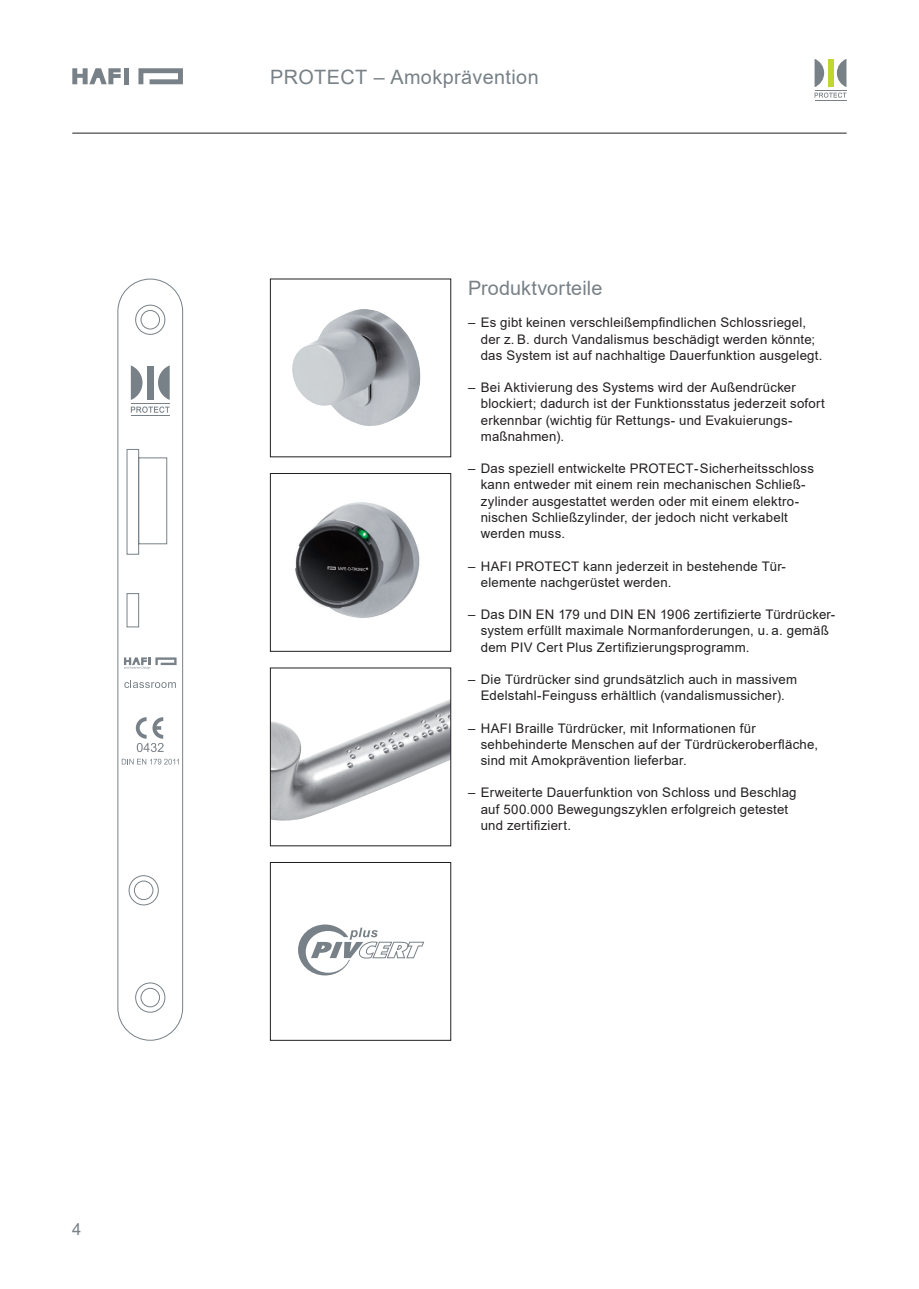
<style>
.page{position:relative;width:919px;height:1289px;background:#fff}
.page>*{position:absolute;margin:0;border:0;box-sizing:border-box;transform-origin:0 0}
.t1{font:19.8px "Arial";letter-spacing:.02em;color:#788187}
.t2{font:16.5px "Arial";color:#788187}
.t3{font:13.2px/16.2px "Arial";letter-spacing:.02em;color:#231f20}
</style>
<div class="page">
<hr style="left:72px;top:133px;width:774px;height:1px;background:#231f20">
<svg style="left:72px;top:68px;width:49px;height:16px"></svg>
<svg style="left:138px;top:68px;width:45px;height:16px"></svg>
<div style="left:124px;top:68px;width:5px;height:16px;background:#788187"></div>
<hr style="left:814px;top:100px;width:32px;height:1px;background:#788187">
<svg style="left:814px;top:59px;width:32px;height:39px"></svg>
<img style="left:272px;top:700px;width:177px;height:121px">
<div style="left:270px;top:667px;width:181px;height:179px;border:1px solid #231f20"></div>
<img style="left:295px;top:502px;width:125px;height:116px">
<div style="left:270px;top:473px;width:181px;height:178px;border:1px solid #231f20"></div>
<img style="left:292px;top:309px;width:129px;height:117px">
<div style="left:270px;top:279px;width:181px;height:178px;border:1px solid #231f20"></div>
<div style="left:270px;top:862px;width:181px;height:178px;border:1px solid #231f20"></div>
<svg style="left:298px;top:924px;width:126px;height:51px"></svg>
<svg style="left:117px;top:278px;width:66px;height:762px"></svg>
<svg style="left:122px;top:758px;width:57px;height:6px"></svg>
<div style="left:147px;top:366px;width:6px;height:33px;background:#788187"></div>
<svg style="left:131px;top:365px;width:11px;height:35px"></svg>
<svg style="left:158px;top:365px;width:12px;height:35px"></svg>
<hr style="left:131px;top:403px;width:39px;height:1px;background:#788187">
<hr style="left:131px;top:415px;width:39px;height:1px;background:#788187">
<svg style="left:131px;top:406px;width:39px;height:7px"></svg>
<svg style="left:136px;top:717px;width:27px;height:35px"></svg>
<p class="t2" style="left:72px;top:1217px;width:11px">4</p>
<h1 class="t1" style="left:270px;top:64px;width:270px">PROTECT – Amokprävention</h1>
<h1 class="t1" style="left:468px;top:274px;width:136px">Produktvorteile</h1>
<p class="t3" style="left:480px;top:314px;width:343px;text-indent:-13px">– Es gibt keinen verschleißempfindlichen Schlossriegel, der z. B. durch Vandalismus beschädigt werden könnte; das System ist auf nachhaltige Dauerfunktion ausgelegt.</p>
<p class="t3" style="left:480px;top:379px;width:345px;text-indent:-13px">– Bei Aktivierung des Systems wird der Außendrücker blockiert; dadurch ist der Funktionsstatus jederzeit sofort erkennbar (wichtig für Rettungs- und Evakuierungs&shy;maßnahmen).</p>
<p class="t3" style="left:480px;top:460px;width:335px;text-indent:-13px">– Das speziell entwickelte PROTECT-Sicherheitsschloss kann entweder mit einem rein mechanischen Schließ&shy;zylinder ausgestattet werden oder mit einem elektro&shy;nischen Schließzylinder, der jedoch nicht verkabelt werden muss.</p>
<p class="t3" style="left:480px;top:557px;width:306px;text-indent:-13px">– HAFI PROTECT kann jederzeit in bestehende Tür&shy;elemente nachgerüstet werden.</p>
<p class="t3" style="left:480px;top:606px;width:356px;text-indent:-13px">– Das DIN EN 179 und DIN EN 1906 zertifizierte Türdrücker&shy;system erfüllt maximale Normanforderungen, u. a. gemäß dem PIV Cert Plus Zertifizierungsprogramm.</p>
<p class="t3" style="left:468px;top:671px;width:330px;text-align:center">– Die Türdrücker sind grundsätzlich auch in massivem<br>Edelstahl-Feinguss erhältlich (vandalismussicher).</p>
<p class="t3" style="left:480px;top:719px;width:339px;text-indent:-13px">– HAFI Braille Türdrücker, mit Informationen für sehbehinderte Menschen auf der Türdrückeroberfläche, sind mit Amokprävention lieferbar.</p>
<p class="t3" style="left:480px;top:784px;width:317px;text-indent:-13px">– Erweiterte Dauerfunktion von Schloss und Beschlag auf 500.000 Bewegungszyklen erfolgreich getestet und zertifiziert.</p>
</div>
